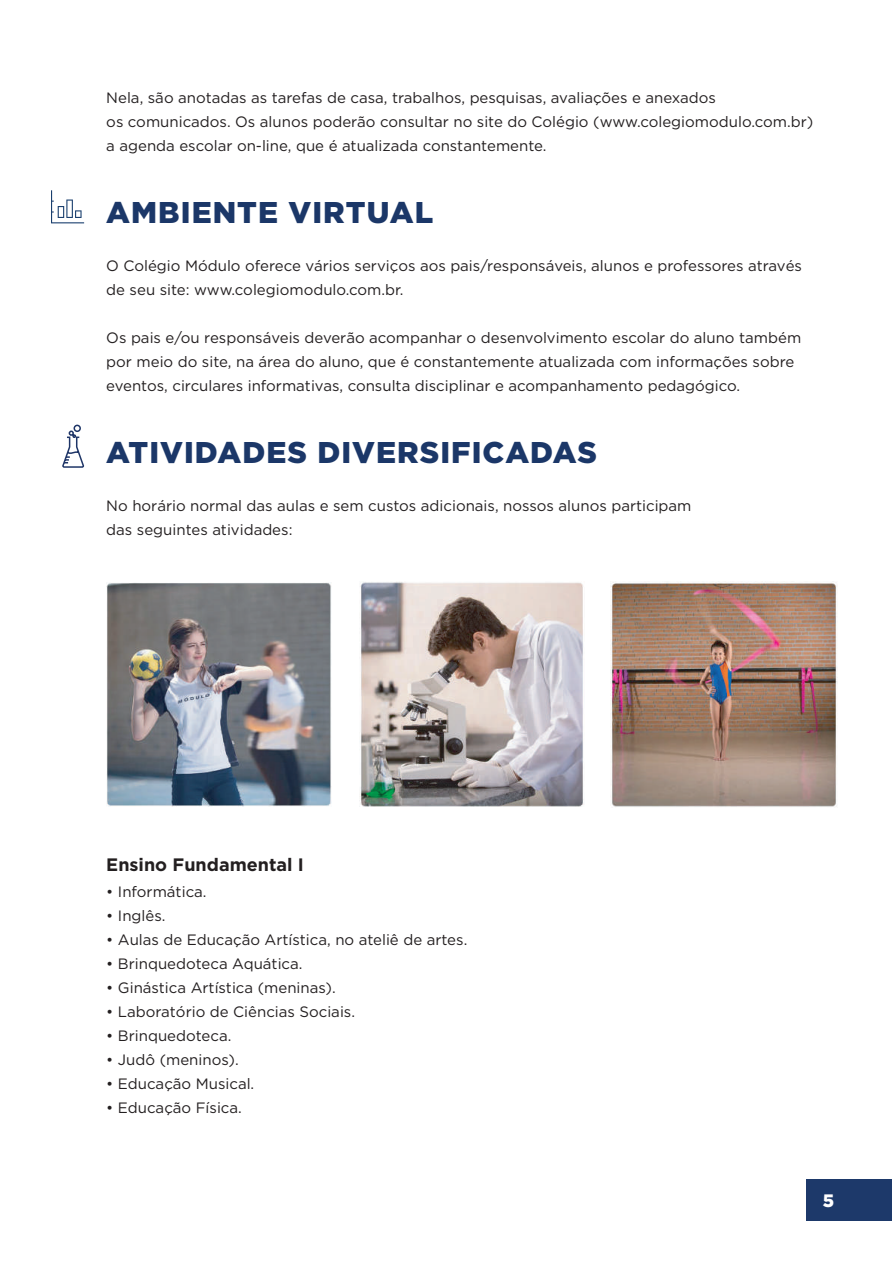
<style>
.page{position:relative;width:893px;height:1263px;background:#fff}
.page>*{position:absolute;margin:0;border:0;box-sizing:border-box;transform-origin:0 0}
.t1{font:900 30px "Gotham HTF";letter-spacing:.035em;color:#1b3768}
.t2{font:700 18px "Gotham HTF";color:#231f20}
.t3{font:900 18px "Gotham HTF";color:#fff}
.t4{font:15px/24px "Gotham HTF";color:#231f20}
</style>
<div class="page">
<div style="left:806px;top:1180px;width:86px;height:41px;background:#1d396a"></div>
<svg style="left:51px;top:190px;width:33px;height:33px"></svg>
<svg style="left:62px;top:424px;width:23px;height:44px"></svg>
<img style="left:106px;top:582px;width:225px;height:225px">
<img style="left:359px;top:582px;width:225px;height:225px">
<img style="left:611px;top:581px;width:226px;height:226px">
<p class="t4" style="left:106px;top:86px;width:708px">Nela, são anotadas as tarefas de casa, trabalhos, pesquisas, avaliações e anexados<br>os comunicados. Os alunos poderão consultar no site do Colégio (www.colegiomodulo.com.br) a agenda escolar on-line, que é atualizada constantemente.</p>
<h1 class="t1" style="left:106px;top:195px;width:328px">AMBIENTE VIRTUAL</h1>
<p class="t4" style="left:106px;top:254px;width:697px">O Colégio Módulo oferece vários serviços aos pais/responsáveis, alunos e professores através de seu site: www.colegiomodulo.com.br.</p>
<p class="t4" style="left:106px;top:326px;width:696px">Os pais e/ou responsáveis deverão acompanhar o desenvolvimento escolar do aluno também por meio do site, na área do aluno, que é constantemente atualizada com informações sobre eventos, circulares informativas, consulta disciplinar e acompanhamento pedagógico.</p>
<h1 class="t1" style="left:106px;top:435px;width:492px">ATIVIDADES DIVERSIFICADAS</h1>
<p class="t4" style="left:106px;top:494px;width:587px">No horário normal das aulas e sem custos adicionais, nossos alunos participam das seguintes atividades:</p>
<p class="t2" style="left:106px;top:854px;width:199px">Ensino Fundamental I</p>
<p class="t4" style="left:106px;top:879px;width:102px">• Informática.</p>
<p class="t4" style="left:106px;top:903px;width:61px">• Inglês.</p>
<p class="t4" style="left:106px;top:927px;width:363px">• Aulas de Educação Artística, no ateliê de artes.</p>
<p class="t4" style="left:106px;top:951px;width:198px">• Brinquedoteca Aquática.</p>
<p class="t4" style="left:106px;top:975px;width:231px">• Ginástica Artística (meninas).</p>
<p class="t4" style="left:106px;top:999px;width:250px">• Laboratório de Ciências Sociais.</p>
<p class="t4" style="left:106px;top:1023px;width:127px">• Brinquedoteca.</p>
<p class="t4" style="left:106px;top:1047px;width:134px">• Judô (meninos).</p>
<p class="t4" style="left:106px;top:1071px;width:150px">• Educação Musical.</p>
<p class="t4" style="left:106px;top:1095px;width:137px">• Educação Física.</p>
<p class="t3" style="left:823px;top:1190px;width:13px">5</p>
</div>
